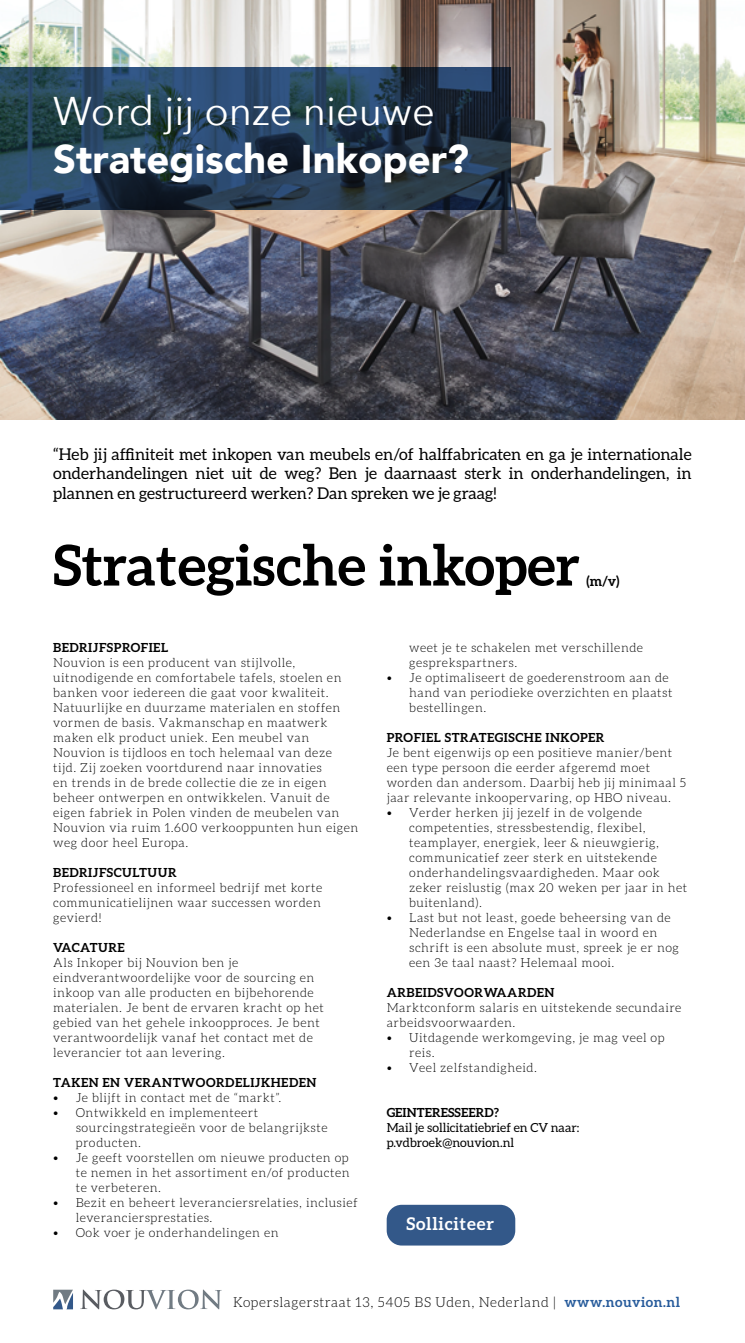
<style>
.page{position:relative;width:745px;height:1343px;background:#fff}
.page>*{position:absolute;margin:0;border:0;box-sizing:border-box;transform-origin:0 0}
.t1{font:700 56.25px "Aleo";color:#000}
.t2{font:900 40px "Avenir";color:#fff}
.t3{font:40px "Avenir Next";color:#fff}
.t4{font:700 17.5px "Aleo";letter-spacing:.04em;color:#fff}
.t5{font:16.25px/19.5px "Aleo";color:#000;text-align:justify}
.t6{font:300 13.75px "Aleo";letter-spacing:.04em;color:#000}
.t7{font:700 13.75px "Aleo";color:#000}
.t8{font:300 12.5px/15px "Aleo";letter-spacing:.04em;color:#000}
.t9{font:700 12.5px "Aleo";letter-spacing:.04em;color:#000}
.t10{font:12.5px "Aleo";color:#000}
.t11{font:700 12.5px "Aleo";letter-spacing:.01em;color:#000}
.s1{font-weight:700;color:#275b9b}
</style>
<div class="page">
<img style="left:0;top:0;width:744px;height:420px">
<svg style="left:80px;top:1289px;width:141px;height:20px"></svg>
<svg style="left:53px;top:1290px;width:20px;height:19px"></svg>
<svg style="left:0;top:67px;width:510px;height:143px;background:#233c52"></svg>
<div style="left:386px;top:1205px;width:129px;height:40px;background:#335889;border-radius:15px"></div>
<p class="t3" style="left:53px;top:77px;width:383px">Word jij onze nieuwe</p>
<p class="t2" style="left:53px;top:125px;width:417px">Strategische Inkoper?</p>
<p class="t5" style="left:53px;top:444px;width:639px">“Heb jij affiniteit met inkopen van meubels en/of halffabricaten en ga je internationale onderhandelingen niet uit de weg? Ben je daarnaast sterk in onderhandelingen, in plannen en gestructureerd werken? Dan spreken we je graag!</p>
<p class="t1" style="left:53px;top:533px;width:528px">Strategische inkoper</p>
<p class="t7" style="left:586px;top:573px;width:35px">(m/v)</p>
<p class="t9" style="left:53px;top:641px;width:116px">BEDRIJFSPROFIEL</p>
<p class="t8" style="left:53px;top:655px;width:306px">Nouvion is een producent van stijlvolle, uitnodigende en comfortabele tafels, stoelen en banken voor iedereen die gaat voor kwaliteit.<br>Natuurlijke en duurzame materialen en stoffen vormen de basis. Vakmanschap en maatwerk maken elk product uniek. Een meubel van Nouvion is tijdloos en toch helemaal van deze<br>tijd. Zij zoeken voortdurend naar innovaties<br>en trends in de brede collectie die ze in eigen beheer ontwerpen en ontwikkelen. Vanuit de eigen fabriek in Polen vinden de meubelen van Nouvion via ruim 1.600 verkooppunten hun eigen weg door heel Europa.</p>
<p class="t9" style="left:53px;top:866px;width:125px">BEDRIJFSCULTUUR</p>
<p class="t8" style="left:53px;top:880px;width:270px">Professioneel en informeel bedrijf met korte communicatielijnen waar successen worden gevierd!</p>
<p class="t9" style="left:53px;top:941px;width:73px">VACATURE</p>
<p class="t8" style="left:53px;top:955px;width:272px">Als Inkoper bij Nouvion ben je eindverantwoordelijke voor de sourcing en inkoop van alle producten en bijbehorende materialen. Je bent de ervaren kracht op het gebied van het gehele inkoopproces. Je bent verantwoordelijk vanaf het contact met de leverancier tot aan levering.</p>
<p class="t9" style="left:53px;top:1076px;width:264px">TAKEN EN VERANTWOORDELIJKHEDEN</p>
<p class="t8" style="left:53px;top:1090px;width:230px">• Je blijft in contact met de “markt”.</p>
<p class="t8" style="left:76px;top:1105px;width:253px;text-indent:-22px">• Ontwikkeld en implementeert sourcingstrategieën voor de belangrijkste producten.</p>
<p class="t8" style="left:76px;top:1150px;width:275px;text-align:justify;text-indent:-22px">• Je geeft voorstellen om nieuwe producten op te nemen in het assortiment en/of producten te verbeteren.</p>
<p class="t8" style="left:76px;top:1195px;width:283px;text-indent:-22px">• Bezit en beheert leveranciersrelaties, inclusief leveranciersprestaties.</p>
<p class="t8" style="left:53px;top:1225px;width:227px">• Ook voer je onderhandelingen en</p>
<p class="t8" style="left:409px;top:640px;width:235px">weet je te schakelen met verschillende gesprekspartners.</p>
<p class="t8" style="left:409px;top:670px;width:264px;text-indent:-22px">• Je optimaliseert de goederenstroom aan de hand van periodieke overzichten en plaatst bestellingen.</p>
<p class="t9" style="left:386px;top:731px;width:219px">PROFIEL STRATEGISCHE INKOPER</p>
<p class="t8" style="left:386px;top:745px;width:301px">Je bent eigenwijs op een positieve manier/bent een type persoon die eerder afgeremd moet worden dan andersom. Daarbij heb jij minimaal 5 jaar relevante inkoopervaring, op HBO niveau.</p>
<p class="t8" style="left:409px;top:805px;width:279px;text-indent:-22px">• Verder herken jij jezelf in de volgende competenties, stressbestendig, flexibel, teamplayer, energiek, leer &amp; nieuwgierig, communicatief zeer sterk en uitstekende onderhandelingsvaardigheden. Maar ook zeker reislustig (max 20 weken per jaar in het buitenland).</p>
<p class="t8" style="left:409px;top:910px;width:271px;text-indent:-22px">• Last but not least, goede beheersing van de Nederlandse en Engelse taal in woord en schrift is een absolute must, spreek je er nog een 3e taal naast? Helemaal mooi.</p>
<p class="t9" style="left:386px;top:986px;width:169px">ARBEIDSVOORWAARDEN</p>
<p class="t8" style="left:386px;top:1000px;width:296px">Marktconform salaris en uitstekende secundaire arbeidsvoorwaarden.</p>
<p class="t8" style="left:409px;top:1030px;width:257px;text-indent:-22px">• Uitdagende werkomgeving, je mag veel op reis.</p>
<p class="t8" style="left:386px;top:1060px;width:152px">• Veel zelfstandigheid.</p>
<p class="t11" style="left:386px;top:1106px;width:114px">GEINTERESSEERD?</p>
<p class="t10" style="left:386px;top:1121px;width:194px">Mail je sollicitatiebrief en CV naar:</p>
<p class="t10" style="left:386px;top:1136px;width:129px">p.vdbroek@nouvion.nl</p>
<p class="t4" style="left:406px;top:1214px;width:89px">Solliciteer</p>
<p class="t6" style="left:233px;top:1295px;width:448px">Koperslagerstraat 13, 5405 BS Uden, Nederland | <span class="s1">www.nouvion.nl</span></p>
</div>
